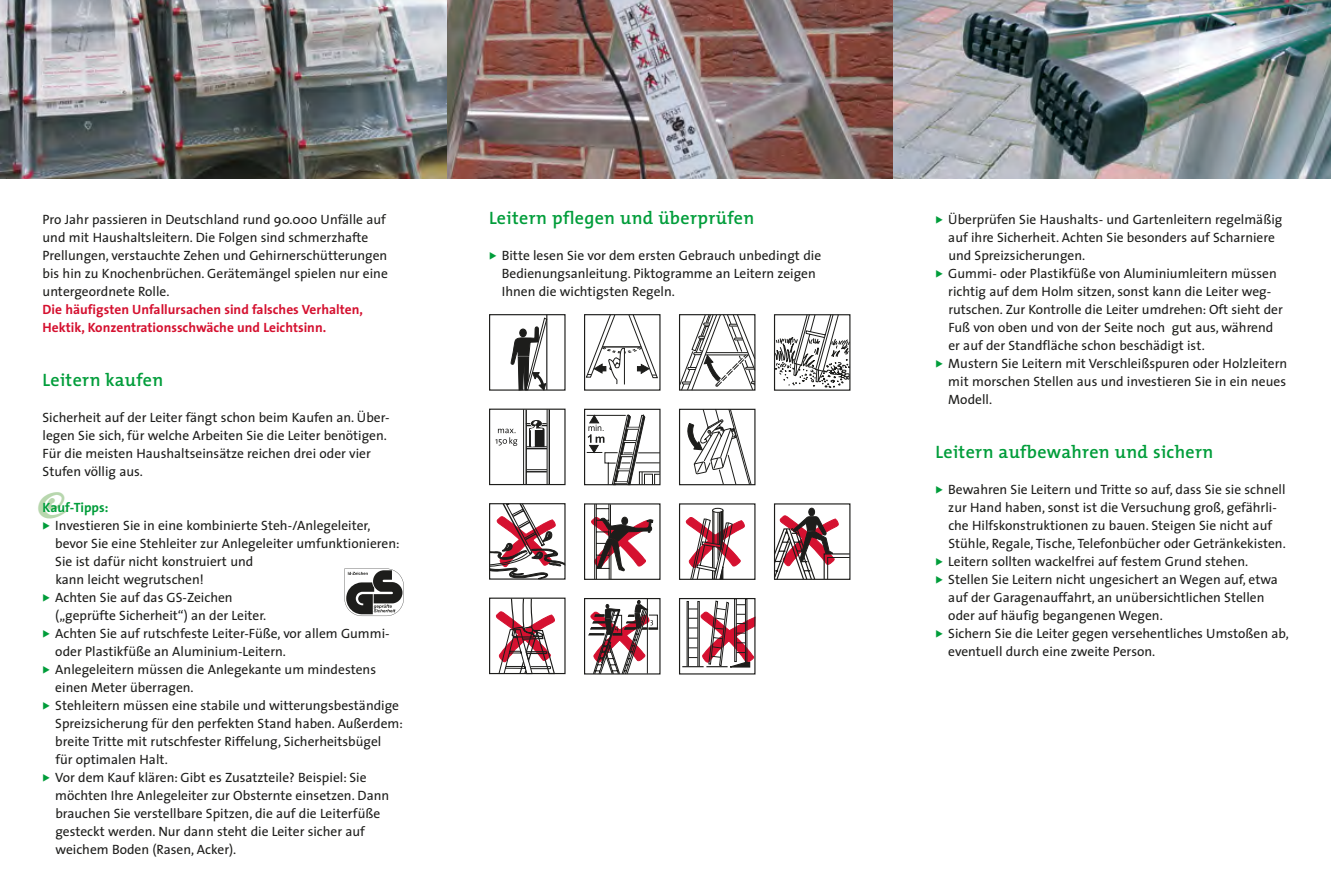
<style>
.page{position:relative;width:1331px;height:893px;background:#fff}
.page>*{position:absolute;margin:0;border:0;box-sizing:border-box;transform-origin:0 0}
.t1{font:39px "Eclectic One";color:#b8d7ae}
.t2{font:600 18px "The Mix";letter-spacing:.02em;color:#009d3a}
.t3{font:13.5px/18px "The Sans";color:#1d1d1b}
.t4{font:700 13.5px/18px "The Sans";color:#d51130}
.t5{font:700 13.5px "The Sans";color:#009d3a}
.s1{color:#009d3a}
</style>
<div class="page">
<img style="left:446px;top:0;width:447px;height:179px">
<img style="left:0;top:0;width:446px;height:179px">
<img style="left:893px;top:0;width:438px;height:179px">
<svg style="left:344px;top:568px;width:60px;height:48px"></svg>
<svg style="left:774px;top:314px;width:76px;height:74px"></svg>
<div style="left:489px;top:598px;width:77px;height:76px;border:1px solid #1d1d1b"></div>
<svg style="left:496px;top:597px;width:60px;height:78px"></svg>
<svg style="left:679px;top:314px;width:77px;height:77px"></svg>
<div style="left:809px;top:508px;width:6px;height:8px;background:#1d1d1b;border-radius:50%"></div>
<div style="left:808px;top:508px;width:7px;height:8px;border:1px solid #1d1d1b;border-radius:50%"></div>
<svg style="left:773px;top:515px;width:78px;height:65px"></svg>
<div style="left:679px;top:409px;width:76px;height:76px;border:1px solid #1d1d1b"></div>
<svg style="left:685px;top:408px;width:67px;height:78px"></svg>
<div style="left:584px;top:314px;width:76px;height:77px;border:1px solid #1d1d1b"></div>
<svg style="left:585px;top:314px;width:74px;height:71px"></svg>
<div style="left:679px;top:503px;width:76px;height:77px;border:1px solid #1d1d1b"></div>
<div style="left:712px;top:508px;width:11px;height:5px;border:1px solid #1d1d1b;border-radius:50%"></div>
<svg style="left:686px;top:509px;width:59px;height:71px"></svg>
<div style="left:584px;top:409px;width:76px;height:76px;border:1px solid #1d1d1b"></div>
<svg style="left:587px;top:414px;width:74px;height:72px"></svg>
<div style="left:679px;top:598px;width:76px;height:76px;border:1px solid #1d1d1b"></div>
<div style="left:745px;top:598px;width:2px;height:65px;border:1px solid #1d1d1b"></div>
<div style="left:734px;top:598px;width:3px;height:64px;border:1px solid #1d1d1b"></div>
<svg style="left:682px;top:600px;width:74px;height:68px"></svg>
<div style="left:697px;top:601px;width:3px;height:66px;border:1px solid #1d1d1b"></div>
<div style="left:687px;top:601px;width:2px;height:66px;border:1px solid #1d1d1b"></div>
<div style="left:489px;top:314px;width:77px;height:77px;border:1px solid #1d1d1b"></div>
<svg style="left:510px;top:314px;width:38px;height:77px"></svg>
<div style="left:584px;top:503px;width:76px;height:77px;border:1px solid #1d1d1b"></div>
<svg style="left:591px;top:503px;width:62px;height:77px"></svg>
<div style="left:489px;top:409px;width:77px;height:76px;border:1px solid #1d1d1b"></div>
<hr style="left:547px;top:409px;width:1px;height:76px;background:#1d1d1b">
<hr style="left:523px;top:409px;width:1px;height:76px;background:#1d1d1b">
<hr style="left:549px;top:409px;width:1px;height:76px;background:#1d1d1b">
<hr style="left:525px;top:410px;width:2px;height:74px;background:#1d1d1b">
<svg style="left:526px;top:469px;width:21px;height:3px"></svg>
<svg style="left:526px;top:419px;width:21px;height:30px"></svg>
<svg style="left:495px;top:429px;width:22px;height:17px"></svg>
<div style="left:584px;top:598px;width:76px;height:76px;border:1px solid #1d1d1b"></div>
<hr style="left:647px;top:599px;width:1px;height:74px;background:#1d1d1b">
<svg style="left:589px;top:600px;width:69px;height:75px"></svg>
<svg style="left:489px;top:503px;width:76px;height:76px"></svg>
<p class="t3" style="left:43px;top:210px;width:347px">Pro Jahr passieren in Deutschland rund 90.000 Unfälle auf und mit Haushaltsleitern. Die Folgen sind schmerzhafte Prellungen, verstauchte Zehen und Gehirnerschütterungen bis hin zu Knochenbrüchen. Gerätemängel spielen nur eine untergeordnete Rolle.</p>
<p class="t4" style="left:43px;top:300px;width:322px">Die häufigsten Unfallursachen sind falsches Verhalten,<br>Hektik, Konzentrationsschwäche und Leichtsinn.</p>
<h2 class="t2" style="left:43px;top:365px;width:122px">Leitern kaufen</h2>
<p class="t3" style="left:43px;top:408px;width:349px">Sicherheit auf der Leiter fängt schon beim Kaufen an. Über&shy;legen Sie sich, für welche Arbeiten Sie die Leiter benötigen.<br>Für die meisten Haushaltseinsätze reichen drei oder vier Stufen völlig aus.</p>
<p class="t5" style="left:43px;top:496px;width:67px">Kauf-Tipps:</p>
<p class="t3" style="left:55px;top:516px;width:346px;text-indent:-13px"><span class="s1">◆</span> Investieren Sie in eine kombinierte Steh-/Anlegeleiter, bevor Sie eine Stehleiter zur Anlegeleiter umfunktionieren:<br>Sie ist dafür nicht konstruiert und<br>kann leicht wegrutschen!</p>
<p class="t3" style="left:55px;top:588px;width:213px;text-indent:-13px"><span class="s1">◆</span> Achten Sie auf das GS-Zeichen („geprüfte Sicherheit“) an der Leiter.</p>
<p class="t3" style="left:55px;top:624px;width:333px;text-indent:-13px"><span class="s1">◆</span> Achten Sie auf rutschfeste Leiter-Füße, vor allem Gummi&shy;oder Plastikfüße an Aluminium-Leitern.</p>
<p class="t3" style="left:55px;top:660px;width:322px;text-indent:-13px"><span class="s1">◆</span> Anlegeleitern müssen die Anlegekante um mindestens einen Meter überragen.</p>
<p class="t3" style="left:55px;top:696px;width:349px;text-indent:-13px"><span class="s1">◆</span> Stehleitern müssen eine stabile und witterungsbeständige Spreizsicherung für den perfekten Stand haben. Außerdem: breite Tritte mit rutschfester Riffelung, Sicherheitsbügel<br>für optimalen Halt.</p>
<p class="t3" style="left:55px;top:768px;width:335px;text-indent:-13px"><span class="s1">◆</span> Vor dem Kauf klären: Gibt es Zusatzteile? Beispiel: Sie möchten Ihre Anlegeleiter zur Obsternte einsetzen. Dann brauchen Sie verstellbare Spitzen, die auf die Leiterfüße gesteckt werden. Nur dann steht die Leiter sicher auf weichem Boden (Rasen, Acker).</p>
<h1 class="t1" style="left:38px;top:488px;width:34px">’</h1>
<h2 class="t2" style="left:489px;top:203px;width:267px">Leitern pflegen und überprüfen</h2>
<p class="t3" style="left:502px;top:246px;width:321px;text-indent:-13px"><span class="s1">◆</span> Bitte lesen Sie vor dem ersten Gebrauch unbedingt die<br>Bedienungsanleitung. Piktogramme an Leitern zeigen<br>Ihnen die wichtigsten Regeln.</p>
<p class="t3" style="left:948px;top:210px;width:336px;text-indent:-13px"><span class="s1">◆</span> Überprüfen Sie Haushalts- und Gartenleitern regelmäßig auf ihre Sicherheit. Achten Sie besonders auf Scharniere und Spreizsicherungen.</p>
<p class="t3" style="left:948px;top:264px;width:336px;text-indent:-13px"><span class="s1">◆</span> Gummi- oder Plastikfüße von Aluminiumleitern müssen richtig auf dem Holm sitzen, sonst kann die Leiter weg&shy;rutschen. Zur Kontrolle die Leiter umdrehen: Oft sieht der Fuß von oben und von der Seite noch gut aus, während er auf der Standfläche schon beschädigt ist.</p>
<p class="t3" style="left:948px;top:354px;width:340px;text-align:justify;text-indent:-13px"><span class="s1">◆</span> Mustern Sie Leitern mit Verschleißspuren oder Holzleitern mit morschen Stellen aus und investieren Sie in ein neues Modell.</p>
<h2 class="t2" style="left:935px;top:437px;width:279px">Leitern aufbewahren und sichern</h2>
<p class="t3" style="left:948px;top:480px;width:339px;text-indent:-13px"><span class="s1">◆</span> Bewahren Sie Leitern und Tritte so auf, dass Sie sie schnell zur Hand haben, sonst ist die Versuchung groß, gefährli&shy;che Hilfskonstruktionen zu bauen. Steigen Sie nicht auf Stühle, Regale, Tische, Telefonbücher oder Getränkekisten.</p>
<p class="t3" style="left:935px;top:552px;width:314px"><span class="s1">◆</span> Leitern sollten wackelfrei auf festem Grund stehen.</p>
<p class="t3" style="left:948px;top:570px;width:331px;text-indent:-13px"><span class="s1">◆</span> Stellen Sie Leitern nicht ungesichert an Wegen auf, etwa auf der Garagenauffahrt, an unübersichtlichen Stellen oder auf häufig begangenen Wegen.</p>
<p class="t3" style="left:948px;top:624px;width:342px;text-indent:-13px"><span class="s1">◆</span> Sichern Sie die Leiter gegen versehentliches Umstoßen ab, eventuell durch eine zweite Person.</p>
</div>
